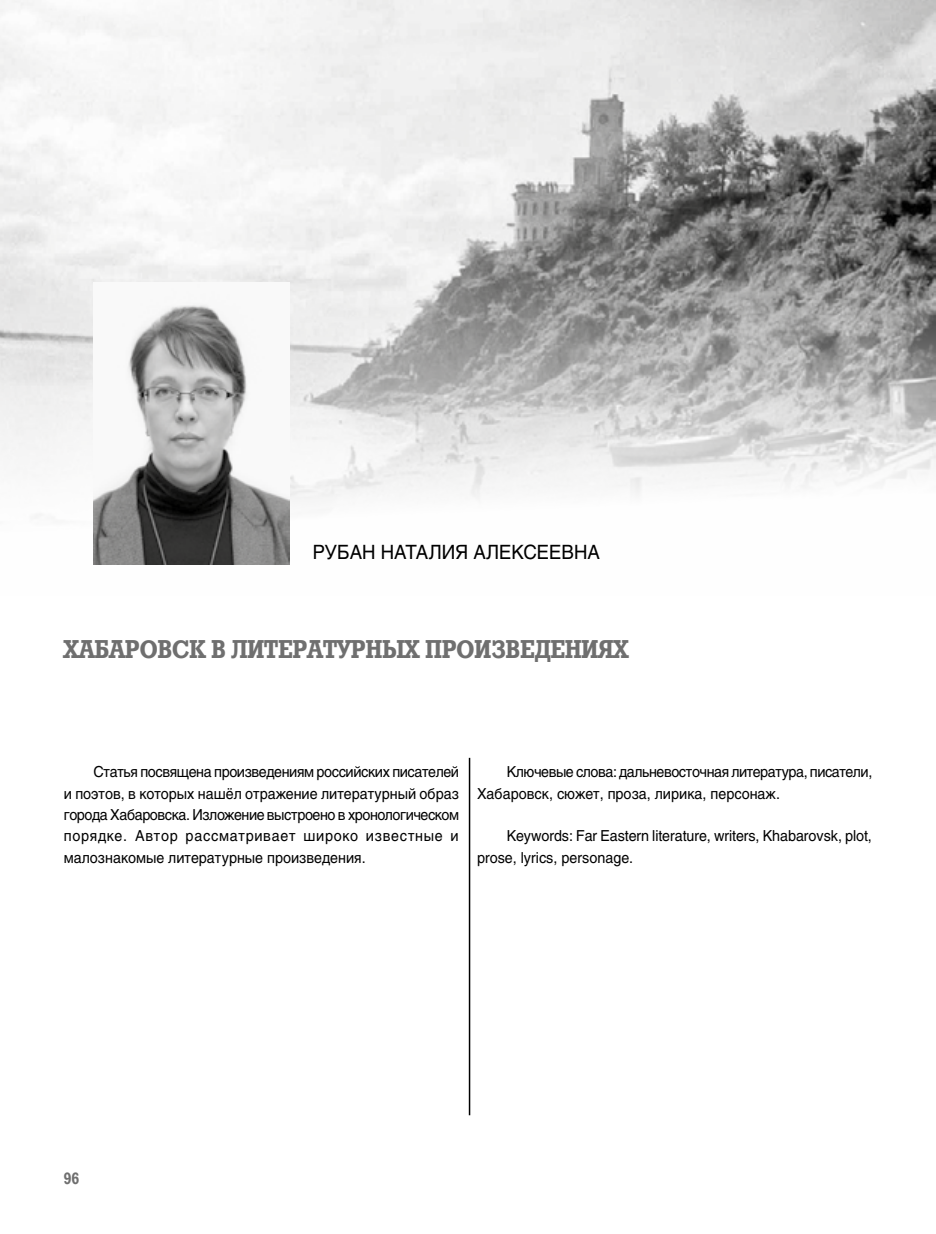
<style>
.page{position:relative;width:936px;height:1234px;background:#fff}
.page>*{position:absolute;margin:0;border:0;box-sizing:border-box;transform-origin:0 0}
.t1{font:700 25.5px "Rodeo";color:#6f6f6f;scale:.9 1}
.t2{font:19.5px "Helios";color:#000;scale:.95 1}
.t3{font:700 16.5px "Rodeo";color:#6f6f6f;scale:.9 1}
.t4{font:15px/21.3px "Helios";letter-spacing:-.005em;color:#000;text-align:justify;scale:.95 1}
.t5{font:15px/21.3px "Helios";letter-spacing:-.03em;color:#000;scale:.95 1}
</style>
<div class="page">
<img style="left:0;top:0;width:935px;height:565px">
<hr style="left:469px;top:757px;width:1px;height:357px;background:#000">
<img style="left:94px;top:282px;width:195px;height:282px">
<h2 class="t2" style="left:313px;top:540px;width:304px">РУБАН НАТАЛИЯ АЛЕКСЕЕВНА</h2>
<h1 class="t1" style="left:64px;top:634px;width:628px">ХАБАРОВСК В ЛИТЕРАТУРНЫХ ПРОИЗВЕДЕНИЯХ</h1>
<p class="t4" style="left:64px;top:761px;width:417px;text-indent:30px">Статья посвящена произведениям российских писателей и поэтов, в которых нашёл отражение литературный образ города Хабаровска. Изложение выстроено в хронологическом порядке. Автор рассматривает широко известные и малознакомые литературные произведения.</p>
<p class="t5" style="left:477px;top:761px;width:417px;text-indent:30px">Ключевые слова: дальневосточная литература, писатели,<br>Хабаровск, сюжет, проза, лирика, персонаж.</p>
<p class="t4" style="left:477px;top:825px;width:417px;text-indent:30px">Keywords: Far Eastern literature, writers, Khabarovsk, plot, prose, lyrics, personage.</p>
<p class="t3" style="left:64px;top:1168px;width:19px">96</p>
</div>
